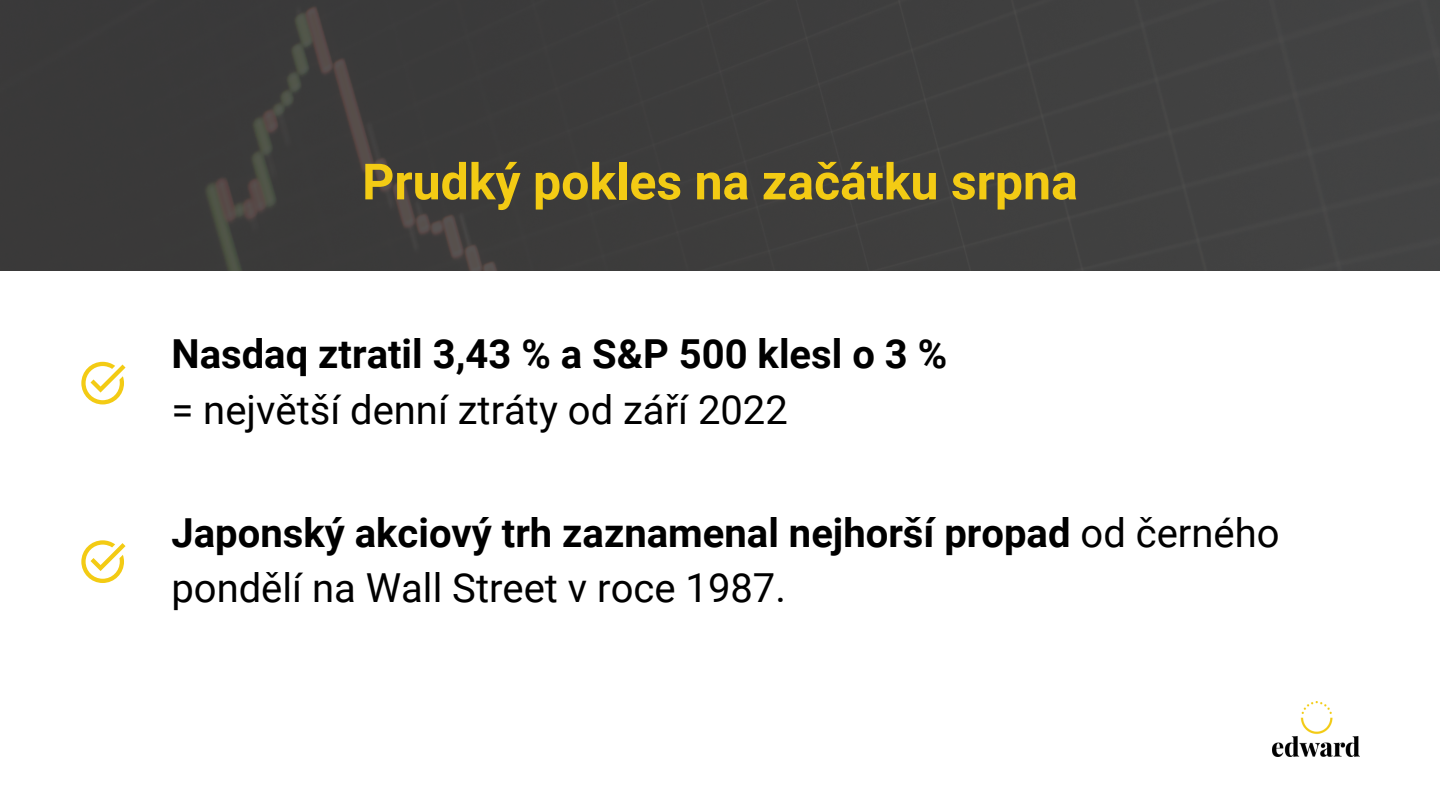
<style>
.page{position:relative;width:1440px;height:810px;background:#fff}
.page>*{position:absolute;margin:0;border:0;box-sizing:border-box;transform-origin:0 0}
.t1{font:700 50px "Roboto";color:#f3cb14}
.t2{font:700 40px/55.5px "Roboto";color:#000}
.t3{font:40px "Roboto";color:#000}
.s1{font-weight:400}
</style>
<div class="page">
<div style="left:0;top:0;width:1440px;height:271px;background:#3d3d3d"></div>
<svg style="left:81px;top:362px;width:45px;height:42px"></svg>
<svg style="left:81px;top:540px;width:45px;height:43px"></svg>
<img style="left:1272px;top:702px;width:87px;height:55px">
<h1 class="t1" style="left:362px;top:153px;width:717px">Prudký pokles na začátku srpna</h1>
<p class="t2" style="left:171px;top:327px;width:777px">Nasdaq ztratil 3,43 % a S&amp;P 500 klesl o 3 %</p>
<p class="t3" style="left:171px;top:387px;width:618px">= největší denní ztráty od září 2022</p>
<p class="t2" style="left:171px;top:505px;width:1110px">Japonský akciový trh zaznamenal nejhorší propad <span class="s1">od černého pondělí na Wall Street v roce 1987.</span></p>
</div>
